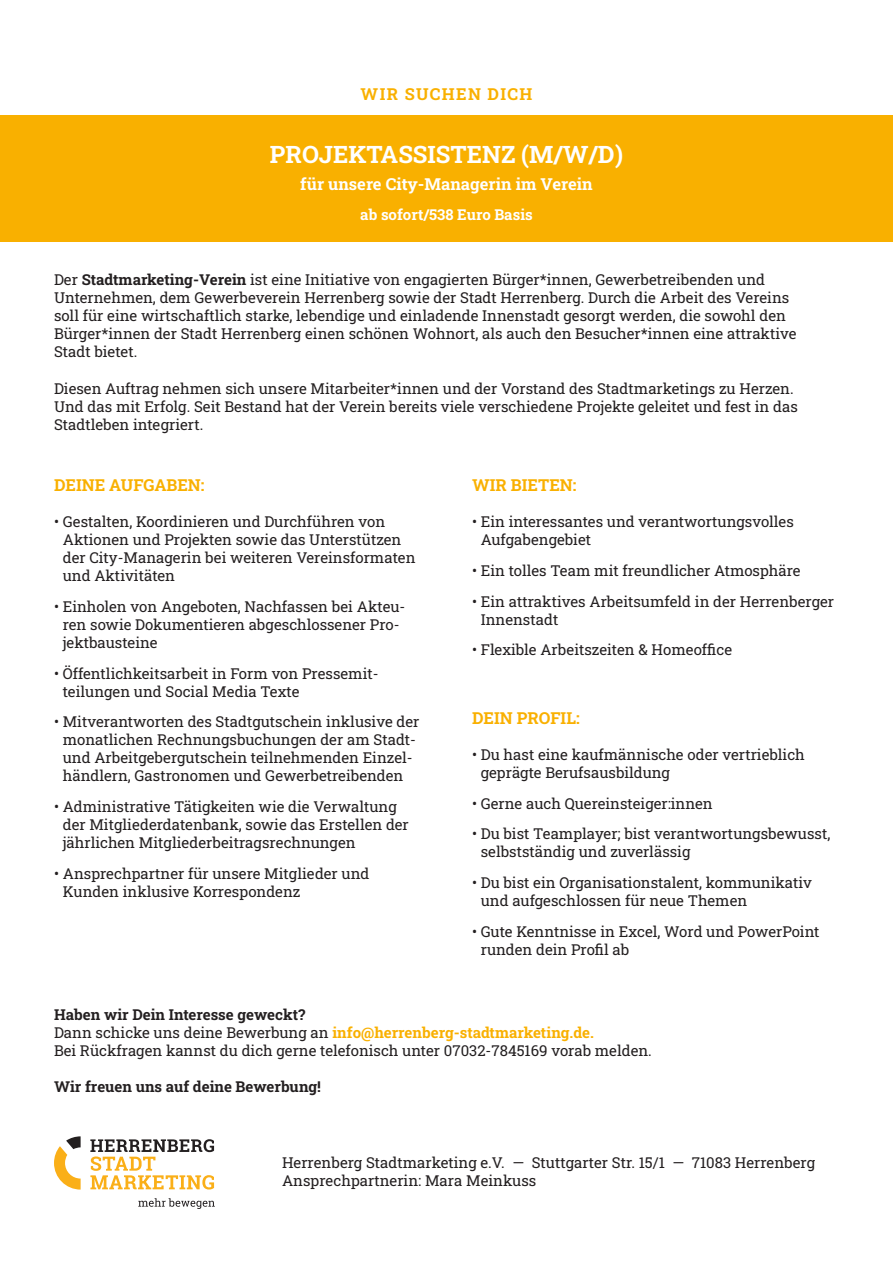
<style>
.page{position:relative;width:893px;height:1263px;background:#fff}
.page>*{position:absolute;margin:0;border:0;box-sizing:border-box;transform-origin:0 0}
.t1{font:700 24px "Roboto Slab";color:#fff}
.t2{font:700 16.5px "Roboto Slab";color:#f9b000}
.t3{font:700 16.5px "Roboto Slab";color:#fff}
.t4{font:700 16.5px "Roboto Slab";letter-spacing:.08em;color:#f9b000}
.t5{font:15px/18px "Roboto Slab";color:#231f20}
.t6{font:700 15px "Roboto Slab";color:#231f20}
.t7{font:700 15px "Roboto Slab";color:#fff}
.s1{font-weight:700}
.s2{font-weight:700;color:#f9b000}
</style>
<div class="page">
<div style="left:0;top:115px;width:893px;height:127px;background:#f9b000"></div>
<svg style="left:138px;top:1198px;width:77px;height:11px"></svg>
<svg style="left:54px;top:1136px;width:27px;height:53px"></svg>
<svg style="left:90px;top:1139px;width:124px;height:50px"></svg>
<p class="t4" style="left:361px;top:83px;width:173px">WIR SUCHEN DICH</p>
<p class="t1" style="left:270px;top:137px;width:355px">PROJEKTASSISTENZ (M/W/D)</p>
<p class="t3" style="left:300px;top:172px;width:294px">für unsere City-Managerin im Verein</p>
<p class="t7" style="left:360px;top:204px;width:174px">ab sofort/538 Euro Basis</p>
<p class="t5" style="left:54px;top:271px;width:712px">Der <span class="s1">Stadtmarketing-Verein</span> ist eine Initiative von engagierten Bürger*innen, Gewerbetreibenden und</p>
<p class="t5" style="left:54px;top:289px;width:737px">Unternehmen, dem Gewerbeverein Herrenberg sowie der Stadt Herrenberg. Durch die Arbeit des Vereins</p>
<p class="t5" style="left:54px;top:307px;width:733px">soll für eine wirtschaftlich starke, lebendige und einladende Innenstadt gesorgt werden, die sowohl den</p>
<p class="t5" style="left:54px;top:325px;width:744px">Bürger*innen der Stadt Herrenberg einen schönen Wohnort, als auch den Besucher*innen eine attraktive</p>
<p class="t5" style="left:54px;top:343px;width:85px">Stadt bietet.</p>
<p class="t5" style="left:54px;top:379px;width:741px">Diesen Auftrag nehmen sich unsere Mitarbeiter*innen und der Vorstand des Stadtmarketings zu Herzen.</p>
<p class="t5" style="left:54px;top:397px;width:745px">Und das mit Erfolg. Seit Bestand hat der Verein bereits viele verschiedene Projekte geleitet und fest in das<br>Stadtleben integriert.</p>
<p class="t2" style="left:54px;top:474px;width:152px">DEINE AUFGABEN:</p>
<p class="t5" style="left:63px;top:512px;width:354px;text-indent:-9px">• Gestalten, Koordinieren und Durchführen von Aktionen und Projekten sowie das Unterstützen der City-Managerin bei weiteren Vereinsformaten und Aktivitäten</p>
<p class="t5" style="left:63px;top:597px;width:344px;text-indent:-9px">• Einholen von Angeboten, Nachfassen bei Akteu&shy;ren sowie Dokumentieren abgeschlossener Pro&shy;jektbausteine</p>
<p class="t5" style="left:63px;top:664px;width:317px;text-indent:-9px">• Öffentlichkeitsarbeit in Form von Pressemit&shy;teilungen und Social Media Texte</p>
<p class="t5" style="left:54px;top:712px;width:367px;text-align:center">• Mitverantworten des Stadtgutschein inklusive der monatlichen Rechnungsbuchungen der am Stadt&shy;und Arbeitgebergutschein teilnehmenden Einzel&shy;händlern, Gastronomen und Gewerbetreibenden</p>
<p class="t5" style="left:63px;top:797px;width:348px;text-indent:-9px">• Administrative Tätigkeiten wie die Verwaltung der Mitgliederdatenbank, sowie das Erstellen der jährlichen Mitgliederbeitragsrechnungen</p>
<p class="t5" style="left:63px;top:864px;width:308px;text-indent:-9px">• Ansprechpartner für unsere Mitglieder und<br>Kunden inklusive Korrespondenz</p>
<p class="t2" style="left:472px;top:474px;width:106px">WIR BIETEN:</p>
<p class="t5" style="left:481px;top:512px;width:315px;text-indent:-9px">• Ein interessantes und verantwortungsvolles<br>Aufgabengebiet</p>
<p class="t5" style="left:472px;top:561px;width:330px">• Ein tolles Team mit freundlicher Atmosphäre</p>
<p class="t5" style="left:481px;top:592px;width:355px;text-indent:-9px">• Ein attraktives Arbeitsumfeld in der Herrenberger<br>Innenstadt</p>
<p class="t5" style="left:472px;top:640px;width:262px">• Flexible Arbeitszeiten &amp; Homeoffice</p>
<p class="t2" style="left:472px;top:707px;width:109px">DEIN PROFIL:</p>
<p class="t5" style="left:481px;top:745px;width:325px;text-indent:-9px">• Du hast eine kaufmännische oder vertrieblich geprägte Berufsausbildung</p>
<p class="t5" style="left:472px;top:794px;width:242px">• Gerne auch Quereinsteiger:innen</p>
<p class="t5" style="left:481px;top:825px;width:351px;text-indent:-9px">• Du bist Teamplayer; bist verantwortungsbewusst, selbstständig und zuverlässig</p>
<p class="t5" style="left:481px;top:873px;width:333px;text-indent:-9px">• Du bist ein Organisationstalent, kommunikativ und aufgeschlossen für neue Themen</p>
<p class="t5" style="left:481px;top:922px;width:340px;text-indent:-9px">• Gute Kenntnisse in Excel, Word und PowerPoint runden dein Profil ab</p>
<p class="t6" style="left:54px;top:1004px;width:253px">Haben wir Dein Interesse geweckt?</p>
<p class="t5" style="left:54px;top:1023px;width:599px">Dann schicke uns deine Bewerbung an <span class="s2">info@herrenberg-stadtmarketing.de.<br></span>Bei Rückfragen kannst du dich gerne telefonisch unter 07032-7845169 vorab melden.</p>
<p class="t6" style="left:54px;top:1076px;width:268px">Wir freuen uns auf deine Bewerbung!</p>
<p class="t5" style="left:282px;top:1153px;width:535px">Herrenberg Stadtmarketing e.V. ― Stuttgarter Str. 15/1 ― 71083 Herrenberg</p>
<p class="t5" style="left:282px;top:1171px;width:256px">Ansprechpartnerin: Mara Meinkuss</p>
</div>
